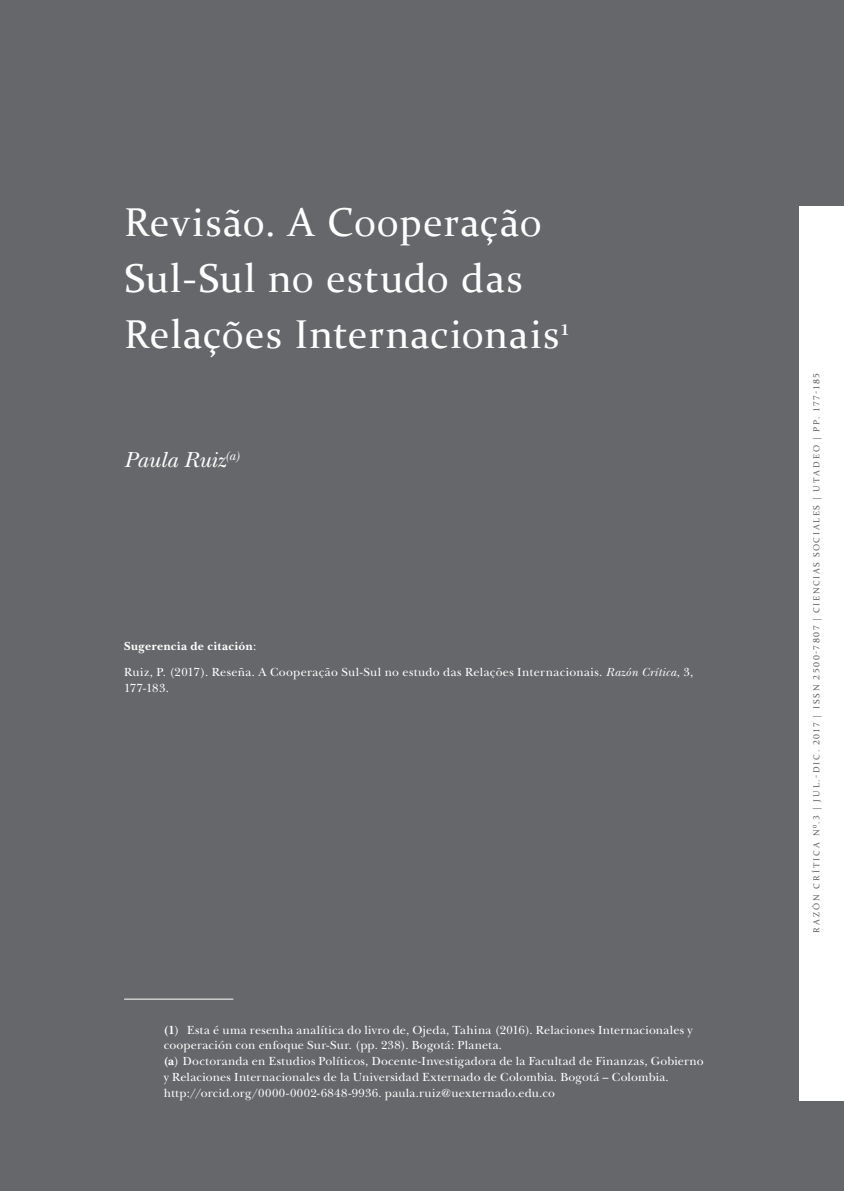
<style>
.page{position:relative;width:844px;height:1191px;background:#fff}
.page>*{position:absolute;margin:0;border:0;box-sizing:border-box;transform-origin:0 0}
.RESEÑA_-_titulo{font:40.25px/56px "Constantia";letter-spacing:.03em;color:#fff}
.RESEÑA_-_autor{font:italic 22.75px "New Baskerville Std";letter-spacing:-.01em;color:#fff}
.ARTICULO-nota_al_pie{font:12.25px/15.8px "New Baskerville Std";letter-spacing:.02em;color:#fff}
.ARTICULO-sugerencia{font:12.25px/15.8px "New Baskerville Std";letter-spacing:.03em;color:#fff}
.ARTICULO-sugerencia-2{font:700 12.25px "New Baskerville Std";letter-spacing:.04em;color:#fff}
.t1{font:8.75px "Constantia";letter-spacing:.195em;color:#636366}
.s1{font-weight:400}
.s2{font-style:italic}
.s3{font-weight:700}
</style>
<div class="page">
<div style="left:0;top:0;width:843px;height:1191px;background:#66676a"></div>
<div style="left:799px;top:206px;width:44px;height:894px;background:#fff"></div>
<hr style="left:124px;top:998px;width:109px;height:1px;background:#fff">
<p class="RESEÑA_-_titulo" style="left:124px;top:193px;width:445px">Revisão. A Cooperação<br>Sul-Sul no estudo das<br>Relações Internacionais<sup>1</sup></p>
<p class="RESEÑA_-_autor" style="left:124px;top:446px;width:117px">Paula Ruiz<sup>(a)</sup></p>
<p class="ARTICULO-sugerencia-2" style="left:124px;top:639px;width:133px">Sugerencia de citación<span class="s1">:</span></p>
<p class="ARTICULO-sugerencia" style="left:124px;top:664px;width:570px">Ruiz, P. (2017). Reseña. A Cooperação Sul-Sul no estudo das Relações Internacionais. <span class="s2">Razón Crítica</span>, 3,<br>177-183.</p>
<p class="ARTICULO-nota_al_pie" style="left:164px;top:1021px;width:530px"><span class="s3">(1</span>) Esta é uma resenha analítica do livro de, Ojeda, Tahina (2016). Relaciones Internacionales y cooperación con enfoque Sur-Sur. (pp. 238). Bogotá: Planeta.</p>
<p class="ARTICULO-nota_al_pie" style="left:164px;top:1053px;width:541px"><span class="s3">(a</span>) Doctoranda en Estudios Políticos, Docente-Investigadora de la Facultad de Finanzas, Gobierno y Relaciones Internacionales de la Universidad Externado de Colombia. Bogotá – Colombia. http://orcid.org/0000-0002-6848-9936. paula.ruiz@uexternado.edu.co</p>
<p class="t1" style="left:810px;top:933px;width:562px;rotate:-90deg">RAZÓN CRÍTICA N⁰.3 | JUL.-DIC. 2017 | ISSN 2500-7807 | CIENCIAS SOCIALES | UTADEO | PP. 177-185</p>
</div>
